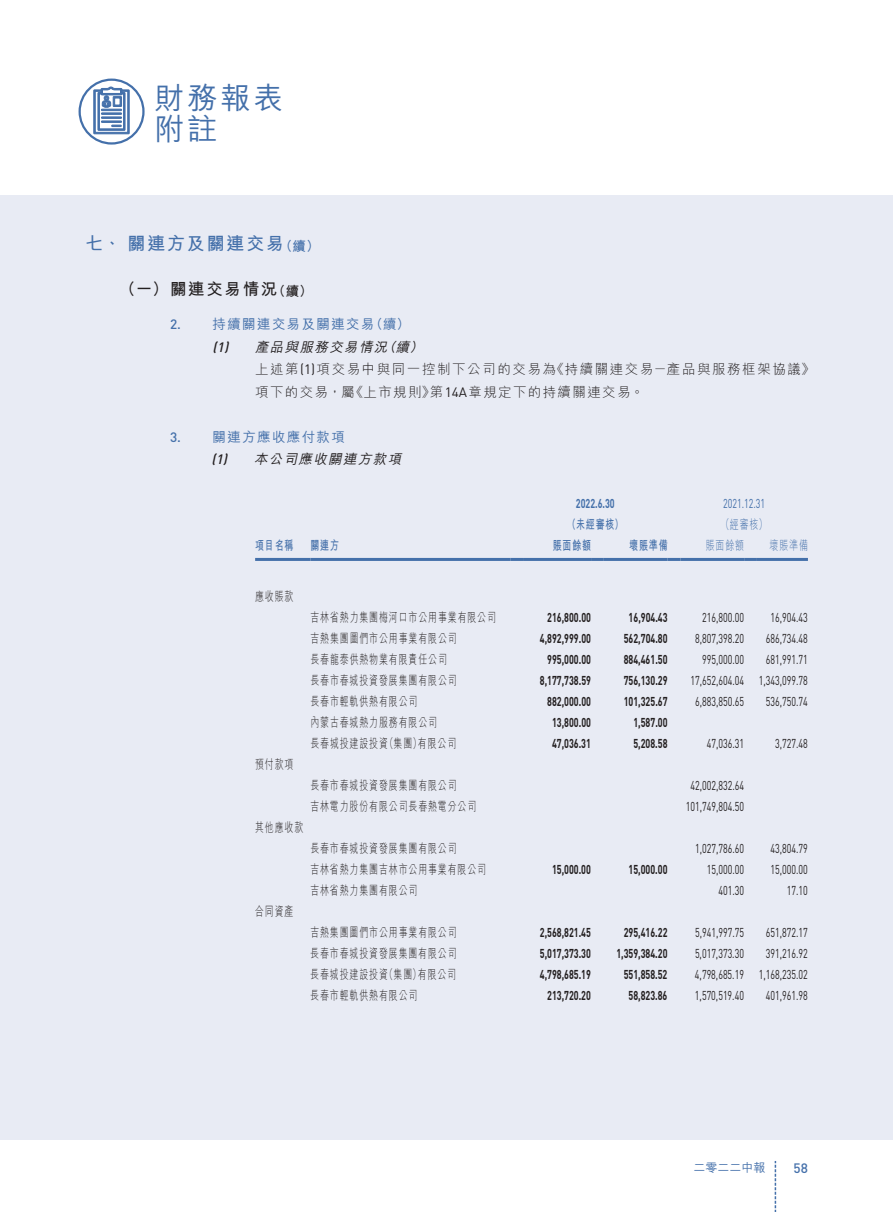
<style>
.page{position:relative;width:893px;height:1212px;background:#fff}
.page>*{position:absolute;margin:0;border:0;box-sizing:border-box;transform-origin:0 0}
.t1{font:500 30px/30px "M Hei HK";letter-spacing:.1em;color:#4470aa}
.t2{font:700 18px "M Hei HK";letter-spacing:.1em;color:#4470aa}
.t3{font:700 16.5px "M Hei HK";letter-spacing:.1em;color:#231f20}
.t4{font:300 13.5px/22.5px "M Hei HK";letter-spacing:.115em;color:#231f20}
.t5{font:500 13.5px "M Hei HK";letter-spacing:.1em;color:#4470aa}
.t6{font:italic 500 13.5px "M Hei HK";color:#231f20}
.t7{font:500 13.5px "DIN Pro";color:#4470aa}
.t8{font:italic 500 13.5px "DIN Pro";color:#231f20}
.t9{font:700 13.5px "M Hei HK";color:#4470aa}
.t10{font:700 13.5px "M Hei HK";color:#231f20}
.t11{font:12.75px "DIN Pro";color:#231f20;scale:.7 1}
.t12{font:300 12.75px "M Hei HK";letter-spacing:.1em;color:#231f20;scale:.7 1}
.t13{font:700 12.75px "DIN Pro";color:#231f20;scale:.7 1}
.t14{font:700 12.75px "M Hei HK";letter-spacing:.1em;color:#4470aa;scale:.7 1}
.t15{font:300 12.75px "M Hei HK";letter-spacing:.1em;color:#4470aa;scale:.7 1}
.t16{font:12.75px "DIN Pro";color:#4470aa;scale:.7 1}
.t17{font:700 12.75px "DIN Pro";color:#4470aa;scale:.7 1}
.t18{font:500 12px "M Hei HK";color:#4470aa}
.s1{font-family:"DIN Pro";font-weight:400}
</style>
<div class="page">
<div style="left:0;top:196px;width:893px;height:944px;background:#e8ebf4"></div>
<svg style="left:775px;top:1161px;width:1px;height:51px"></svg>
<svg style="left:93px;top:87px;width:37px;height:47px"></svg>
<div style="left:79px;top:79px;width:66px;height:66px;border:2px solid #4470aa;border-radius:50%"></div>
<hr style="left:255px;top:558px;width:55px;height:3px;background:#4470aa">
<hr style="left:310px;top:558px;width:200px;height:3px;background:#4470aa">
<svg style="left:510px;top:558px;width:13px;height:3px"></svg>
<hr style="left:523px;top:558px;width:68px;height:3px;background:#4470aa">
<svg style="left:591px;top:558px;width:13px;height:3px"></svg>
<hr style="left:604px;top:558px;width:64px;height:3px;background:#4470aa">
<svg style="left:668px;top:558px;width:12px;height:3px"></svg>
<hr style="left:680px;top:558px;width:64px;height:3px;background:#4470aa">
<svg style="left:744px;top:558px;width:13px;height:3px"></svg>
<hr style="left:757px;top:558px;width:51px;height:3px;background:#4470aa">
<h1 class="t1" style="left:154px;top:81px;width:130px">財務報表附註</h1>
<h2 class="t2" style="left:85px;top:230px;width:201px">七、關連方及關連交易</h2>
<p class="t10" style="left:272px;top:281px;width:42px">（續(</p>
<p class="t9" style="left:279px;top:236px;width:42px">（續(</p>
<p class="t3" style="left:119px;top:277px;width:160px">（一）關連交易情況</p>
<p class="t7" style="left:170px;top:315px;width:12px">2.</p>
<p class="t7" style="left:170px;top:428px;width:12px">3.</p>
<p class="t5" style="left:213px;top:314px;width:163px">持續關連交易及關連交易</p>
<p class="t5" style="left:370px;top:314px;width:42px">（續(</p>
<p class="t8" style="left:213px;top:338px;width:17px">1(</p>
<p class="t8" style="left:224px;top:338px;width:9px">)</p>
<p class="t6" style="left:255px;top:337px;width:159px">產品與服務交易情況續</p>
<p class="t6" style="left:382px;top:337px;width:19px">（</p>
<p class="t6" style="left:409px;top:337px;width:19px">(</p>
<p class="t4" style="left:551px;top:358px;width:265px">《持續關連交易－產品與服務框架協議《</p>
<p class="t4" style="left:430px;top:358px;width:216px;text-indent:-175px">上述第 <span class="s1">)1(</span> 項交易中與同一控制下公司的交易為<br>第<span class="s1">14A</span>章規定下的持續關連交易。</p>
<p class="t4" style="left:350px;top:380px;width:87px">《上市規則》</p>
<p class="t4" style="left:255px;top:380px;width:101px">項下的交易，屬</p>
<p class="t5" style="left:213px;top:427px;width:134px">關連方應收應付款項</p>
<p class="t8" style="left:211px;top:450px;width:17px">1(</p>
<p class="t8" style="left:223px;top:450px;width:9px">)</p>
<p class="t6" style="left:254px;top:449px;width:152px">本公司應收關連方款項</p>
<p class="t14" style="left:255px;top:536px;width:56px">項目名稱</p>
<p class="t12" style="left:255px;top:590px;width:56px">應收賬款</p>
<p class="t12" style="left:255px;top:758px;width:56px">預付款項</p>
<p class="t14" style="left:310px;top:536px;width:42px">關連方</p>
<p class="t12" style="left:310px;top:611px;width:267px">吉林省熱力集團梅河口市公用事業有限公司</p>
<p class="t12" style="left:310px;top:632px;width:211px">吉熱集團圖們市公用事業有限公司</p>
<p class="t12" style="left:310px;top:653px;width:197px">長春龍泰供熱物業有限責任公司</p>
<p class="t12" style="left:310px;top:674px;width:211px">長春市春城投資發展集團有限公司</p>
<p class="t12" style="left:310px;top:695px;width:155px">長春市輕軌供熱有限公司</p>
<p class="t12" style="left:310px;top:716px;width:183px">內蒙古春城熱力服務有限公司</p>
<p class="t12" style="left:385px;top:737px;width:104px">（集團 有限公司</p>
<p class="t12" style="left:412px;top:737px;width:14px">）</p>
<p class="t12" style="left:310px;top:737px;width:112px">長春城投建設投資</p>
<p class="t12" style="left:310px;top:779px;width:211px">長春市春城投資發展集團有限公司</p>
<p class="t12" style="left:310px;top:800px;width:239px">吉林電力股份有限公司長春熱電分公司</p>
<p class="t12" style="left:255px;top:821px;width:70px">其他應收款</p>
<p class="t12" style="left:310px;top:842px;width:211px">長春市春城投資發展集團有限公司</p>
<p class="t12" style="left:310px;top:863px;width:253px">吉林省熱力集團吉林市公用事業有限公司</p>
<p class="t12" style="left:255px;top:905px;width:56px">合同資產</p>
<p class="t12" style="left:310px;top:884px;width:154px">吉林省熱力集團有限公司</p>
<p class="t12" style="left:310px;top:926px;width:211px">吉熱集團圖們市公用事業有限公司</p>
<p class="t12" style="left:310px;top:947px;width:211px">長春市春城投資發展集團有限公司</p>
<p class="t12" style="left:385px;top:968px;width:104px">（集團 有限公司</p>
<p class="t12" style="left:412px;top:968px;width:14px">）</p>
<p class="t12" style="left:310px;top:968px;width:112px">長春城投建設投資</p>
<p class="t12" style="left:310px;top:989px;width:155px">長春市輕軌供熱有限公司</p>
<p class="t17" style="left:576px;top:495px;width:57px">2022.6.30</p>
<p class="t14" style="left:567px;top:515px;width:82px">（未經審核(</p>
<p class="t14" style="left:553px;top:536px;width:56px">賬面餘額</p>
<p class="t14" style="left:629px;top:536px;width:56px">壞賬準備</p>
<p class="t16" style="left:723px;top:495px;width:62px">2021.12.31</p>
<p class="t15" style="left:721px;top:518px;width:68px">（經審核(</p>
<p class="t15" style="left:706px;top:539px;width:56px">賬面餘額</p>
<p class="t15" style="left:769px;top:539px;width:56px">壞賬準備</p>
<p class="t13" style="left:547px;top:609px;width:64px">216,800.00</p>
<p class="t13" style="left:629px;top:609px;width:57px">16,904.43</p>
<p class="t11" style="left:702px;top:609px;width:62px">216,800.00</p>
<p class="t11" style="left:770px;top:609px;width:55px">16,904.43</p>
<p class="t13" style="left:540px;top:630px;width:75px">4,892,999.00</p>
<p class="t13" style="left:624px;top:630px;width:64px">562,704.80</p>
<p class="t11" style="left:695px;top:630px;width:72px">8,807,398.20</p>
<p class="t11" style="left:766px;top:630px;width:62px">686,734.48</p>
<p class="t13" style="left:547px;top:651px;width:64px">995,000.00</p>
<p class="t13" style="left:624px;top:651px;width:64px">884,461.50</p>
<p class="t11" style="left:702px;top:651px;width:62px">995,000.00</p>
<p class="t11" style="left:766px;top:651px;width:62px">681,991.71</p>
<p class="t13" style="left:540px;top:672px;width:75px">8,177,738.59</p>
<p class="t13" style="left:624px;top:672px;width:64px">756,130.29</p>
<p class="t11" style="left:690px;top:672px;width:78px">17,652,604.04</p>
<p class="t11" style="left:759px;top:672px;width:72px">1,343,099.78</p>
<p class="t13" style="left:547px;top:693px;width:64px">882,000.00</p>
<p class="t13" style="left:624px;top:693px;width:64px">101,325.67</p>
<p class="t11" style="left:695px;top:693px;width:72px">6,883,850.65</p>
<p class="t11" style="left:766px;top:693px;width:62px">536,750.74</p>
<p class="t13" style="left:552px;top:714px;width:57px">13,800.00</p>
<p class="t13" style="left:633px;top:714px;width:50px">1,587.00</p>
<p class="t13" style="left:552px;top:735px;width:57px">47,036.31</p>
<p class="t13" style="left:633px;top:735px;width:50px">5,208.58</p>
<p class="t11" style="left:707px;top:735px;width:55px">47,036.31</p>
<p class="t11" style="left:775px;top:735px;width:48px">3,727.48</p>
<p class="t11" style="left:690px;top:777px;width:78px">42,002,832.64</p>
<p class="t11" style="left:686px;top:798px;width:85px">101,749,804.50</p>
<p class="t11" style="left:695px;top:840px;width:72px">1,027,786.60</p>
<p class="t11" style="left:770px;top:840px;width:55px">43,804.79</p>
<p class="t13" style="left:552px;top:861px;width:57px">15,000.00</p>
<p class="t13" style="left:629px;top:861px;width:57px">15,000.00</p>
<p class="t11" style="left:707px;top:861px;width:55px">15,000.00</p>
<p class="t11" style="left:770px;top:861px;width:55px">15,000.00</p>
<p class="t11" style="left:718px;top:882px;width:38px">401.30</p>
<p class="t11" style="left:787px;top:882px;width:32px">17.10</p>
<p class="t13" style="left:540px;top:924px;width:75px">2,568,821.45</p>
<p class="t13" style="left:624px;top:924px;width:64px">295,416.22</p>
<p class="t11" style="left:695px;top:924px;width:72px">5,941,997.75</p>
<p class="t11" style="left:766px;top:924px;width:62px">651,872.17</p>
<p class="t13" style="left:540px;top:945px;width:75px">5,017,373.30</p>
<p class="t13" style="left:616px;top:945px;width:75px">1,359,384.20</p>
<p class="t11" style="left:695px;top:945px;width:72px">5,017,373.30</p>
<p class="t11" style="left:766px;top:945px;width:62px">391,216.92</p>
<p class="t13" style="left:540px;top:966px;width:75px">4,798,685.19</p>
<p class="t13" style="left:624px;top:966px;width:64px">551,858.52</p>
<p class="t11" style="left:695px;top:966px;width:72px">4,798,685.19</p>
<p class="t11" style="left:759px;top:966px;width:72px">1,168,235.02</p>
<p class="t13" style="left:547px;top:987px;width:64px">213,720.20</p>
<p class="t13" style="left:628px;top:987px;width:57px">58,823.86</p>
<p class="t11" style="left:695px;top:987px;width:72px">1,570,519.40</p>
<p class="t11" style="left:766px;top:987px;width:62px">401,961.98</p>
<p class="t18" style="left:693px;top:1158px;width:73px">二零二二中報</p>
<p class="t7" style="left:793px;top:1158px;width:16px">58</p>
</div>
